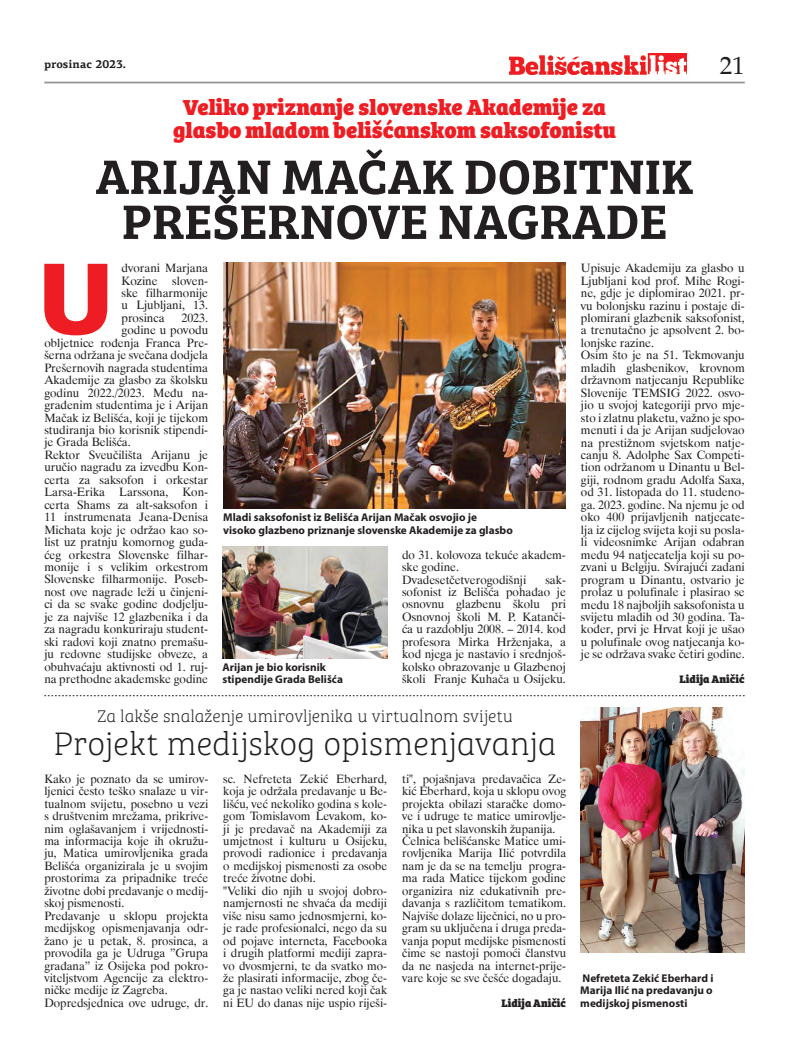
<style>
.page{position:relative;width:798px;height:1063px;background:#fff}
.page>*{position:absolute;margin:0;border:0;box-sizing:border-box;transform-origin:0 0}
.t1{font:900 102.25px "PF Agora Sans Pro";color:#ee1d23}
.t2{font:600 50px/45px "Bree Serif";color:#231f20;text-align:center}
.t3{font:100 33.75px "Bree Serif";color:#231f20}
.t4{font:25px "Palatino Roman";color:#231f20}
.t5{font:800 22.5px/23.1px "Bree Serif";color:#ee1d23;text-align:center}
.t6{font:100 17.5px "Bree Serif";color:#231f20}
.t7{font:11.88px/12.5px "Dutch 801 BT";color:#231f20}
.t8{font:700 11.25px/12.5px "Myriad Pro";color:#231f20}
.t9{font:800 11.25px "Bree Serif";color:#231f20}
.t10{font:700 11.25px "PF Agora Serif Pro";color:#231f20}
</style>
<div class="page">
<img style="left:509px;top:53px;width:177px;height:21px">
<hr style="left:44px;top:82px;width:700px;height:1px;background:#939598">
<img style="left:223px;top:263px;width:342px;height:246px">
<img style="left:222px;top:546px;width:165px;height:112px">
<img style="left:580px;top:708px;width:164px;height:244px">
<svg style="left:44px;top:695px;width:700px;height:1px"></svg>
<p class="t10" style="left:44px;top:57px;width:83px">prosinac 2023.</p>
<p class="t4" style="left:719px;top:50px;width:26px">21</p>
<p class="t5" style="left:173px;top:94px;width:444px">Veliko priznanje slovenske Akademije za glasbo mladom belišćanskom saksofonistu</p>
<p class="t2" style="left:95px;top:151px;width:599px">ARIJAN MAČAK DOBITNIK<br>PREŠERNOVE NAGRADE</p>
<p class="t1" style="left:38px;top:232px;width:78px">U</p>
<p class="t7" style="left:121px;top:262px;width:88px;text-align:justify">dvorani Marjana Kozine sloven&shy;ske filharmonije u Ljubljani, 13. prosinca</p>
<p class="t7" style="left:181px;top:311px;width:28px">2023.</p>
<p class="t7" style="left:121px;top:324px;width:88px">godine u povodu</p>
<p class="t7" style="left:44px;top:336px;width:165px">obljetnice rođenja Franca Pre-</p>
<p class="t7" style="left:44px;top:349px;width:165px">šerna održana je svečana dodjela</p>
<p class="t7" style="left:44px;top:361px;width:165px">Prešernovih nagrada studentima</p>
<p class="t7" style="left:44px;top:374px;width:165px">Akademije za glasbo za školsku</p>
<p class="t7" style="left:44px;top:386px;width:165px">godinu 2022./2023. Među na-</p>
<p class="t7" style="left:44px;top:399px;width:165px">građenim studentima je i Arijan</p>
<p class="t7" style="left:44px;top:411px;width:165px">Mačak iz Belišća, koji je tijekom</p>
<p class="t7" style="left:44px;top:424px;width:165px">studiranja bio korisnik stipendi-</p>
<p class="t7" style="left:44px;top:436px;width:88px">je Grada Belišća.</p>
<p class="t7" style="left:44px;top:448px;width:165px">Rektor Sveučilišta Arijanu je</p>
<p class="t7" style="left:44px;top:461px;width:165px">uručio nagradu za izvedbu Kon-</p>
<p class="t7" style="left:44px;top:473px;width:165px">certa za saksofon i orkestar</p>
<p class="t7" style="left:44px;top:486px;width:165px">Larsa-Erika Larssona, Kon-</p>
<p class="t7" style="left:44px;top:498px;width:165px">certa Shams za alt-saksofon i</p>
<p class="t7" style="left:44px;top:511px;width:165px">11 instrumenata Jeana-Denisa</p>
<p class="t7" style="left:44px;top:523px;width:165px">Michata koje je održao kao so-</p>
<p class="t7" style="left:44px;top:536px;width:165px">list uz pratnju komornog guda-</p>
<p class="t7" style="left:44px;top:548px;width:165px">ćeg orkestra Slovenske filhar-</p>
<p class="t7" style="left:44px;top:561px;width:165px">monije i s velikim orkestrom</p>
<p class="t7" style="left:44px;top:573px;width:165px">Slovenske filharmonije. Poseb-</p>
<p class="t7" style="left:44px;top:586px;width:165px">nost ove nagrade leži u činjeni-</p>
<p class="t7" style="left:44px;top:598px;width:165px">ci da se svake godine dodjelju-</p>
<p class="t7" style="left:44px;top:610px;width:165px">je za najviše 12 glazbenika i da</p>
<p class="t7" style="left:44px;top:623px;width:165px">za nagradu konkuriraju student-</p>
<p class="t7" style="left:44px;top:635px;width:165px">ski radovi koji znatno premašu-</p>
<p class="t7" style="left:44px;top:648px;width:165px">ju redovne studijske obveze, a</p>
<p class="t7" style="left:44px;top:660px;width:165px">obuhvaćaju aktivnosti od 1. ruj-</p>
<p class="t7" style="left:44px;top:673px;width:165px">na prethodne akademske godine</p>
<p class="t8" style="left:223px;top:511px;width:291px">Mladi saksofonist iz Belišća Arijan Mačak osvojio je<br>visoko glazbeno priznanje slovenske Akademije za glasbo</p>
<p class="t8" style="left:222px;top:660px;width:122px">Arijan je bio korisnik stipendije Grada Belišća</p>
<p class="t7" style="left:402px;top:548px;width:165px">do 31. kolovoza tekuće akadem&shy;ske godine.<br>Dvadesetčetverogodišnji</p>
<p class="t7" style="left:402px;top:573px;width:165px;text-align:justify;text-indent:143px">sak&shy;sofonist iz Belišća pohađao je osnovnu glazbenu školu pri Osnovnoj školi M. P. Katanči&shy;ća u razdoblju 2008. – 2014. kod profesora Mirka Hrženjaka, a kod njega je nastavio i srednjoš&shy;kolsko obrazovanje u Glazbenoj školi Franje Kuhača u Osijeku.</p>
<p class="t6" style="left:97px;top:703px;width:417px">Za lakše snalaženje umirovljenika u virtualnom svijetu</p>
<p class="t3" style="left:54px;top:720px;width:504px">Projekt medijskog opismenjavanja</p>
<p class="t7" style="left:44px;top:772px;width:165px">Kako je poznato da se umirov&shy;ljenici često teško snalaze u vir&shy;tualnom svijetu, posebno u vezi s društvenim mrežama, prikrive&shy;nim oglašavanjem i vrijednosti&shy;ma informacija koje ih okružu&shy;ju, Matica umirovljenika grada<br>Belišća organizirala je u svojim prostorima za pripadnike treće životne dobi predavanje o medij&shy;skoj pismenosti.<br>Predavanje u sklopu projekta medijskog opismenjavanja odr&shy;žano je u petak, 8. prosinca, a provodila ga je Udruga ”Grupa građana” iz Osijeka pod pokro&shy;viteljstvom Agencije za elektro&shy;ničke medije iz Zagreba.<br>Dopredsjednica ove udruge, dr.</p>
<p class="t7" style="left:223px;top:772px;width:165px">sc. Nefreteta Zekić Eberhard, koja je održala predavanje u Be&shy;lišću, već nekoliko godina s kole&shy;gom Tomislavom Levakom, ko&shy;ji je predavač na Akademiji za umjetnost i kulturu u Osijeku, provodi radionice i predavanja o medijskoj pismenosti za osobe treće životne dobi.<br>"Veliki dio njih u svojoj dobro&shy;namjernosti ne shvaća da mediji više nisu samo jednosmjerni, ko&shy;je rade profesionalci, nego da su od pojave interneta, Facebooka i drugih platformi mediji zapra&shy;vo dvosmjerni, te da svatko mo&shy;že plasirati informacije, zbog če&shy;ga je nastao veliki nered koji čak ni EU do danas nije uspio riješi-</p>
<p class="t7" style="left:402px;top:772px;width:165px">ti", pojašnjava predavačica Ze&shy;kić Eberhard, koja u sklopu ovog projekta obilazi staračke domo&shy;ve i udruge te matice umirovlje&shy;nika u pet slavonskih županija.<br>Čelnica belišćanske Matice umi&shy;rovljenika Marija Ilić potvrdila nam je da se na temelju progra&shy;ma rada Matice tijekom godine organizira niz edukativnih pre&shy;davanja s različitom tematikom.<br>Najviše dolaze liječnici, no u pro&shy;gram su uključena i druga preda&shy;vanja poput medijske pismenosti čime se nastoji pomoći članstvu da ne nasjeda na internet-prije&shy;vare koje se sve češće događaju.</p>
<p class="t9" style="left:501px;top:994px;width:66px">Lidija Aničić</p>
<p class="t7" style="left:580px;top:262px;width:165px">Upisuje Akademiju za glasbo u<br>Ljubljani kod prof. Mihe Rogi&shy;ne, gdje je diplomirao 2021. pr&shy;vu bolonjsku razinu i postaje di&shy;plomirani glazbenik saksofonist, a trenutačno je apsolvent 2. bo&shy;lonjske razine.<br>Osim što je na 51. Tekmovanju mladih glasbenikov, krovnom državnom natjecanju Republike<br>Slovenije TEMSIG 2022. osvo&shy;jio u svojoj kategoriji prvo mje&shy;sto i zlatnu plaketu, važno je spo&shy;menuti i da je Arijan sudjelovao na prestižnom svjetskom natje&shy;canju 8. Adolphe Sax Competi&shy;tion održanom u Dinantu u Bel&shy;giji, rodnom gradu Adolfa Saxa, od 31. listopada do 11. studeno&shy;ga. 2023. godine. Na njemu je od oko 400 prijavljenih natjecate&shy;lja iz cijelog svijeta koji su posla&shy;li videosnimke Arijan odabran među 94 natjecatelja koji su po&shy;zvani u Belgiju. Svirajući zadani program u Dinantu, ostvario je prolaz u polufinale i plasirao se među 18 najboljih saksofonista u svijetu mlađih od 30 godina. Ta&shy;kođer, prvi je Hrvat koji je ušao u polufinale ovog natjecanja ko&shy;je se održava svake četiri godine.</p>
<p class="t9" style="left:679px;top:670px;width:67px">Lidija Aničić</p>
<p class="t8" style="left:580px;top:972px;width:134px;text-align:justify">Nefreteta Zekić Eberhard i Marija Ilić na predavanju o medijskoj pismenosti</p>
</div>
